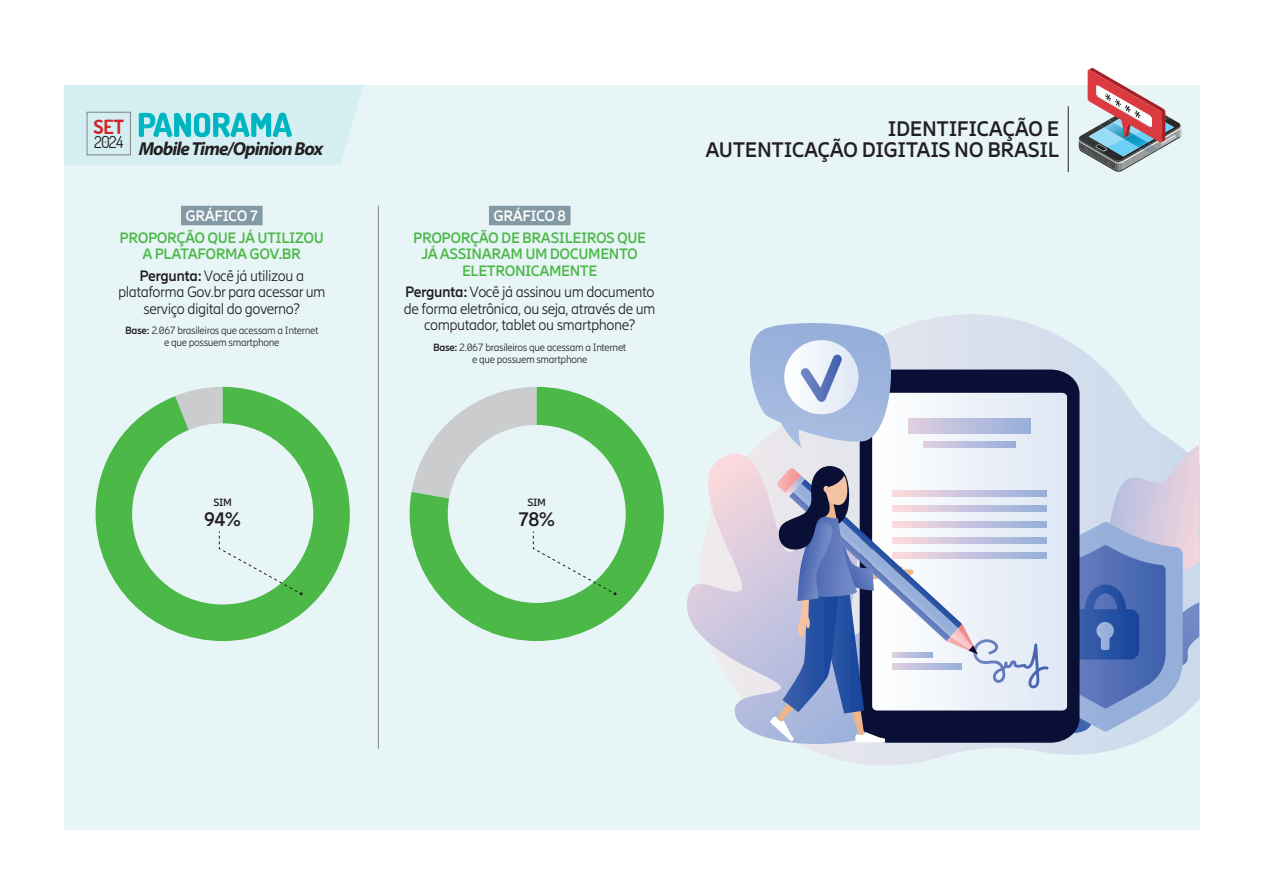
<style>
.page{position:relative;width:1263px;height:893px;background:#fff}
.page>*{position:absolute;margin:0;border:0;box-sizing:border-box;transform-origin:0 0}
.t1{font:700 21px/21px "Ericsson Hilda";letter-spacing:-.02em;color:#231f20;text-align:right}
.t2{font:700 19.5px "Ericsson Hilda";color:#231f20}
.t3{font:200 19.5px "Dosis";color:#d1232a}
.t4{font:italic 700 18.9px "Myriad Pro";letter-spacing:-.05em;color:#231f20}
.t5{font:200 16.5px "Dosis";color:#231f20}
.t6{font:300 15px/16.5px "Ericsson Hilda";letter-spacing:-.03em;color:#231f20;text-align:center}
.t7{font:700 15px/16.5px "Ericsson Hilda";letter-spacing:-.03em;color:#4cb848;text-align:center}
.t8{font:700 15px "Ericsson Hilda";letter-spacing:-.03em;color:#fff}
.t9{font:300 10.5px/12px "Ericsson Hilda";letter-spacing:-.03em;color:#231f20;text-align:center}
.t10{font:700 10.5px "Ericsson Hilda";letter-spacing:-.03em;color:#231f20}
.s1{font-weight:700}
</style>
<div class="page">
<div style="left:64px;top:85px;width:1135px;height:744px;background:#e8f5f7"></div>
<hr style="left:378px;top:206px;width:1px;height:543px;background:#808285">
<svg style="left:96px;top:387px;width:254px;height:254px"></svg>
<svg style="left:410px;top:387px;width:254px;height:254px"></svg>
<div style="left:181px;top:206px;width:82px;height:19px;background:#839aa5"></div>
<div style="left:489px;top:206px;width:81px;height:19px;background:#839aa5"></div>
<svg style="left:219px;top:531px;width:84px;height:64px"></svg>
<svg style="left:533px;top:531px;width:84px;height:64px"></svg>
<svg style="left:750px;top:314px;width:428px;height:451px"></svg>
<svg style="left:1079px;top:445px;width:120px;height:17px;background:#d0dbea"></svg>
<svg style="left:687px;top:453px;width:256px;height:303px"></svg>
<svg style="left:860px;top:369px;width:219px;height:374px;background:#171d42"></svg>
<svg style="left:872px;top:393px;width:195px;height:69px"></svg>
<svg style="left:908px;top:418px;width:122px;height:15px;background:#bbbedd"></svg>
<svg style="left:923px;top:441px;width:92px;height:7px"></svg>
<svg style="left:770px;top:462px;width:429px;height:280px"></svg>
<svg style="left:749px;top:323px;width:149px;height:125px"></svg>
<svg style="left:64px;top:85px;width:299px;height:80px;background:#c1e8ec"></svg>
<svg style="left:1079px;top:68px;width:103px;height:104px"></svg>
<hr style="left:1068px;top:106px;width:1px;height:66px;background:#231f20">
<h2 class="t3" style="left:93px;top:113px;width:32px">SET</h2>
<p class="t5" style="left:94px;top:131px;width:31px">2024</p>
<p class="t4" style="left:139px;top:136px;width:186px">Mobile Time/Opinion Box</p>
<p class="t8" style="left:185px;top:207px;width:74px">GRÁFICO 7</p>
<p class="t7" style="left:120px;top:229px;width:206px">PROPORÇÃO QUE JÁ UTILIZOU<br>A PLATAFORMA GOV.BR</p>
<p class="t6" style="left:118px;top:267px;width:209px"><span class="s1">Pergunta:</span> Você já utilizou a plataforma Gov.br para acessar um serviço digital do governo?</p>
<p class="t9" style="left:125px;top:325px;width:195px"><span class="s1">Base:</span> 2.067 brasileiros que acessam a Internet e que possuem smartphone</p>
<p class="t10" style="left:213px;top:496px;width:20px">SIM</p>
<h2 class="t2" style="left:204px;top:507px;width:39px">94%</h2>
<p class="t8" style="left:493px;top:207px;width:74px">GRÁFICO 8</p>
<p class="t7" style="left:413px;top:229px;width:234px">PROPORÇÃO DE BRASILEIROS QUE<br>JÁ ASSINARAM UM DOCUMENTO<br>ELETRONICAMENTE</p>
<p class="t6" style="left:404px;top:284px;width:253px"><span class="s1">Pergunta:</span> Você já assinou um documento de forma eletrônica, ou seja, através de um computador, tablet ou smartphone?</p>
<p class="t9" style="left:433px;top:341px;width:195px"><span class="s1">Base:</span> 2.067 brasileiros que acessam a Internet e que possuem smartphone</p>
<h1 class="t1" style="left:705px;top:118px;width:355px">IDENTIFICAÇÃO E<br>AUTENTICAÇÃO DIGITAIS NO BRASIL</h1>
<p class="t10" style="left:527px;top:496px;width:20px">SIM</p>
<h2 class="t2" style="left:518px;top:507px;width:39px">78%</h2>
</div>
